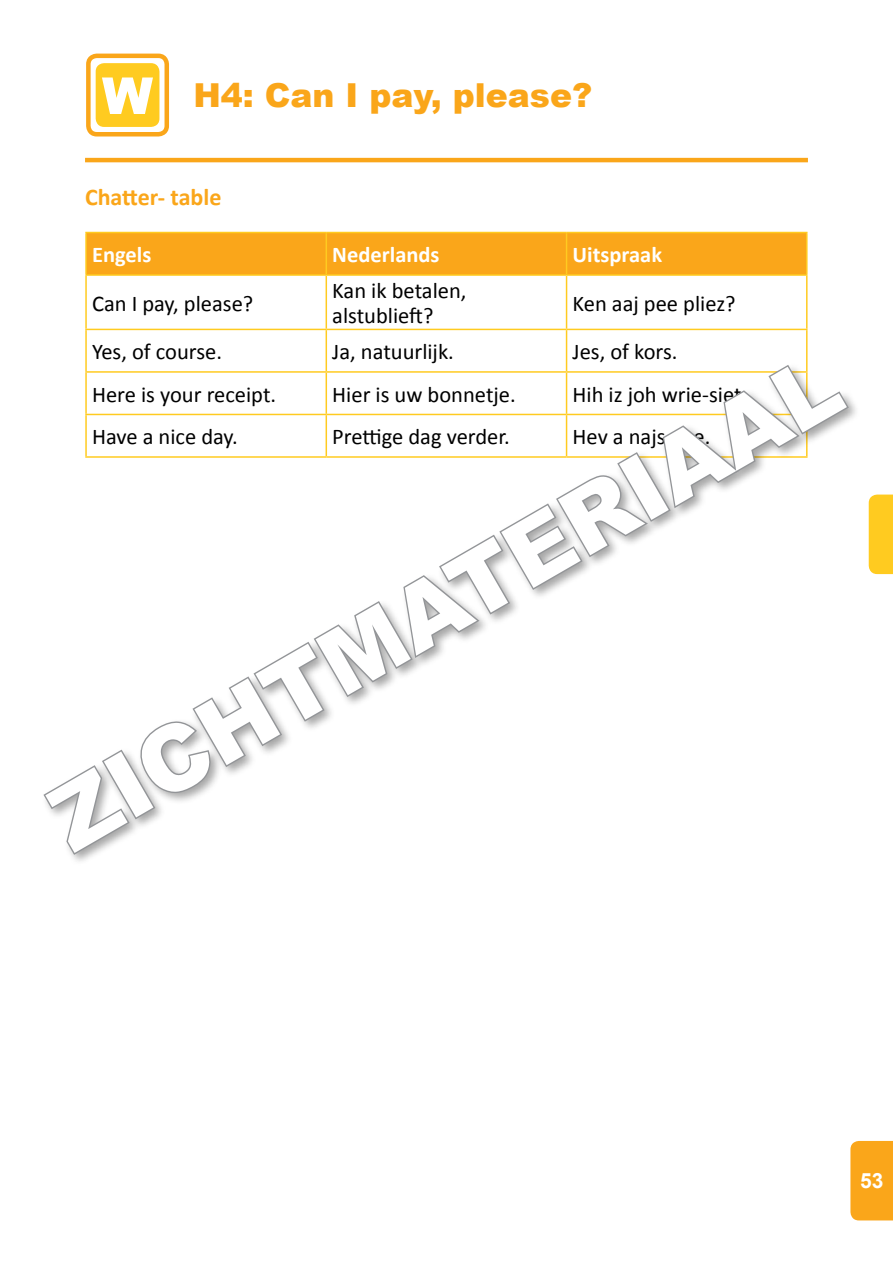
<style>
.page{position:relative;width:893px;height:1263px;background:#fff}
.page>*{position:absolute;margin:0;border:0;box-sizing:border-box;transform-origin:0 0}
.t1{font:900 90.15px "Arial";color:#fff}
.t2{font:900 33px "Arial";color:#faa61a}
.t3{font:700 24px "Calibri";color:#faa61a}
.t4{font:22.5px/25.5px "Calibri";color:#000}
.t5{font:700 22.5px "Calibri";color:#fff}
.t6{font:700 21px "Arial";color:#fff}
.s1{font-size:51px;color:#fff}
</style>
<div class="page">
<div style="left:850px;top:1167px;width:43px;height:53px;background:#faa61a"></div>
<div style="left:86px;top:54px;width:83px;height:82px;border:4px solid #faa61a;border-radius:9px"></div>
<div style="left:96px;top:63px;width:63px;height:64px;background:#ffcb20;border-radius:9px"></div>
<hr style="left:85px;top:158px;width:723px;height:4px;background:#faa61a">
<div style="left:87px;top:233px;width:719px;height:41px;background:#faa61a"></div>
<hr style="left:85px;top:232px;width:241px;height:1px;background:#ffcb20">
<hr style="left:85px;top:233px;width:2px;height:41px;background:#ffcb20">
<hr style="left:326px;top:232px;width:241px;height:1px;background:#ffcb20">
<hr style="left:326px;top:233px;width:1px;height:41px;background:#ffcb20">
<hr style="left:567px;top:232px;width:240px;height:1px;background:#ffcb20">
<hr style="left:566px;top:233px;width:1px;height:41px;background:#ffcb20">
<hr style="left:806px;top:233px;width:1px;height:41px;background:#ffcb20">
<hr style="left:85px;top:274px;width:241px;height:2px;background:#ffcb20">
<hr style="left:85px;top:276px;width:2px;height:53px;background:#ffcb20">
<hr style="left:326px;top:274px;width:241px;height:2px;background:#ffcb20">
<hr style="left:326px;top:276px;width:1px;height:53px;background:#ffcb20">
<hr style="left:567px;top:274px;width:240px;height:2px;background:#ffcb20">
<hr style="left:566px;top:276px;width:1px;height:53px;background:#ffcb20">
<hr style="left:806px;top:276px;width:1px;height:53px;background:#ffcb20">
<hr style="left:85px;top:329px;width:241px;height:1px;background:#ffcb20">
<hr style="left:85px;top:330px;width:2px;height:41px;background:#ffcb20">
<hr style="left:326px;top:329px;width:241px;height:1px;background:#ffcb20">
<hr style="left:326px;top:330px;width:1px;height:41px;background:#ffcb20">
<hr style="left:567px;top:329px;width:240px;height:1px;background:#ffcb20">
<hr style="left:566px;top:330px;width:1px;height:41px;background:#ffcb20">
<hr style="left:806px;top:330px;width:1px;height:41px;background:#ffcb20">
<svg style="left:43px;top:363px;width:808px;height:494px"></svg>
<h2 class="t2" style="left:102px;top:71px;width:492px"><span class="s1">W</span> H4: Can I pay, please?</h2>
<p class="t3" style="left:85px;top:182px;width:138px">Chatter- table</p>
<p class="t5" style="left:92px;top:241px;width:61px">Engels</p>
<p class="t5" style="left:332px;top:241px;width:109px">Nederlands</p>
<p class="t5" style="left:573px;top:241px;width:91px">Uitspraak</p>
<p class="t4" style="left:92px;top:289px;width:163px">Can I pay, please?</p>
<p class="t4" style="left:332px;top:277px;width:136px">Kan ik betalen, alstublieft?</p>
<p class="t4" style="left:573px;top:289px;width:165px">Ken aaj pee pliez?</p>
<p class="t4" style="left:92px;top:338px;width:131px">Yes, of course.</p>
<p class="t4" style="left:332px;top:338px;width:123px">Ja, natuurlijk.</p>
<p class="t4" style="left:573px;top:338px;width:106px">Jes, of kors.</p>
<p class="t4" style="left:92px;top:380px;width:186px">Here is your receipt.</p>
<p class="t4" style="left:332px;top:380px;width:185px">Hier is uw bonnetje.</p>
<p class="t4" style="left:573px;top:380px;width:176px">Hih iz joh wrie-siet.</p>
<p class="t4" style="left:92px;top:423px;width:147px">Have a nice day.</p>
<p class="t4" style="left:332px;top:423px;width:179px">Prettige dag verder.</p>
<p class="t4" style="left:573px;top:423px;width:139px">Hev a najs dee.</p>
<h1 class="t1" style="left:24px;top:769px;width:897px;rotate:-30deg">Zichtmateriaal</h1>
<p class="t6" style="left:860px;top:1167px;width:25px">53</p>
</div>
